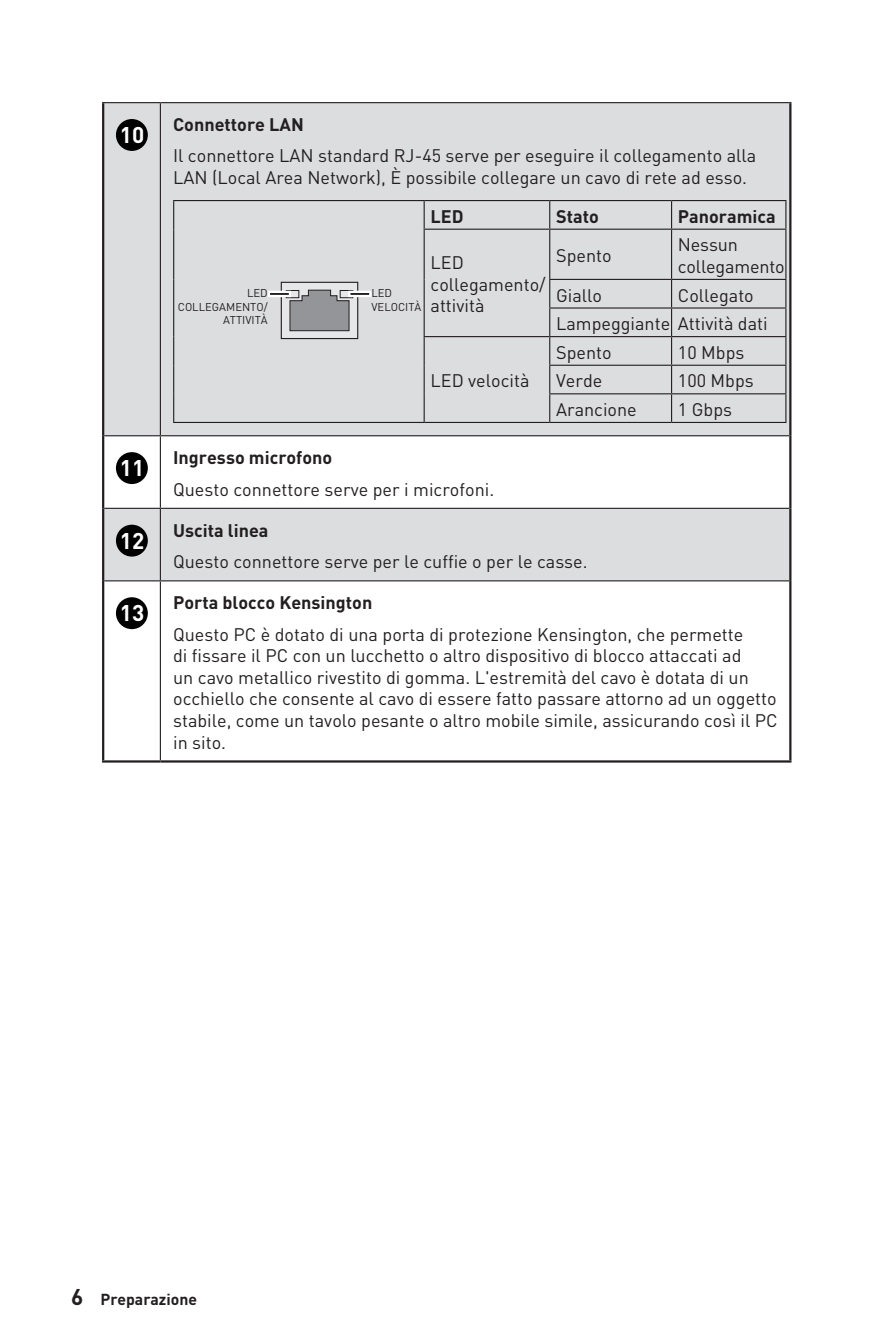
<style>
.page{position:relative;width:893px;height:1340px;background:#fff}
.page>*{position:absolute;margin:0;border:0;box-sizing:border-box;transform-origin:0 0}
.t1{font:700 22.5px "MSI Din Pro Noto CJK";color:#fff}
.t2{font:18px/21.6px "MSI Din Pro Noto CJK";color:#231f20}
.t3{font:700 18px "MSI Din Pro Noto CJK";color:#231f20}
.t4{font:700 15.75px "MSI Din Pro Noto CJK";color:#231f20}
.t5{font:11.25px/13.5px "MSI Din Pro Noto CJK";color:#231f20;text-align:right}
.s1{font-size:22.5px}
</style>
<div class="page">
<svg style="left:104px;top:103px;width:685px;height:477px;background:#e0e0e2"></svg>
<hr style="left:102px;top:103px;width:2px;height:333px;background:#231f20">
<hr style="left:789px;top:103px;width:2px;height:333px;background:#231f20">
<hr style="left:102px;top:436px;width:2px;height:72px;background:#231f20">
<hr style="left:789px;top:436px;width:2px;height:72px;background:#231f20">
<hr style="left:102px;top:508px;width:2px;height:73px;background:#231f20">
<hr style="left:789px;top:508px;width:2px;height:73px;background:#231f20">
<hr style="left:102px;top:581px;width:2px;height:179px;background:#231f20">
<hr style="left:789px;top:581px;width:2px;height:179px;background:#231f20">
<hr style="left:102px;top:760px;width:58px;height:2px;background:#231f20">
<hr style="left:160px;top:760px;width:631px;height:2px;background:#231f20">
<hr style="left:102px;top:102px;width:58px;height:1px;background:#231f20">
<hr style="left:160px;top:102px;width:631px;height:1px;background:#231f20">
<hr style="left:160px;top:103px;width:1px;height:332px;background:#231f20">
<hr style="left:104px;top:435px;width:56px;height:1px;background:#231f20">
<hr style="left:160px;top:435px;width:629px;height:1px;background:#231f20">
<hr style="left:160px;top:436px;width:1px;height:72px;background:#231f20">
<hr style="left:104px;top:508px;width:56px;height:1px;background:#231f20">
<hr style="left:160px;top:508px;width:629px;height:1px;background:#231f20">
<hr style="left:160px;top:509px;width:1px;height:71px;background:#231f20">
<hr style="left:104px;top:580px;width:56px;height:1px;background:#231f20">
<hr style="left:160px;top:580px;width:629px;height:1px;background:#231f20">
<hr style="left:160px;top:581px;width:1px;height:179px;background:#231f20">
<div style="left:118px;top:121px;width:28px;height:28px;background:#000;border-radius:50%"></div>
<div style="left:116px;top:119px;width:32px;height:32px;border:3px solid #000;border-radius:50%"></div>
<hr style="left:173px;top:200px;width:251px;height:1px;background:#231f20">
<svg style="left:173px;top:201px;width:1px;height:28px"></svg>
<hr style="left:173px;top:229px;width:1px;height:50px;background:#231f20">
<svg style="left:173px;top:279px;width:1px;height:143px"></svg>
<hr style="left:173px;top:422px;width:251px;height:1px;background:#231f20">
<hr style="left:424px;top:200px;width:126px;height:1px;background:#231f20">
<svg style="left:424px;top:201px;width:1px;height:28px"></svg>
<hr style="left:550px;top:200px;width:122px;height:1px;background:#231f20">
<svg style="left:549px;top:201px;width:1px;height:28px"></svg>
<hr style="left:672px;top:200px;width:114px;height:1px;background:#231f20">
<svg style="left:671px;top:201px;width:1px;height:28px"></svg>
<svg style="left:785px;top:201px;width:1px;height:28px"></svg>
<hr style="left:424px;top:229px;width:126px;height:1px;background:#231f20">
<hr style="left:424px;top:230px;width:1px;height:49px;background:#231f20">
<hr style="left:550px;top:229px;width:122px;height:1px;background:#231f20">
<hr style="left:549px;top:230px;width:1px;height:49px;background:#231f20">
<hr style="left:672px;top:229px;width:114px;height:1px;background:#231f20">
<hr style="left:671px;top:230px;width:1px;height:49px;background:#231f20">
<hr style="left:785px;top:230px;width:1px;height:49px;background:#231f20">
<hr style="left:549px;top:279px;width:123px;height:1px;background:#231f20">
<hr style="left:672px;top:279px;width:114px;height:1px;background:#231f20">
<hr style="left:549px;top:307px;width:123px;height:1px;background:#231f20">
<hr style="left:672px;top:307px;width:114px;height:1px;background:#231f20">
<hr style="left:424px;top:336px;width:126px;height:1px;background:#231f20">
<svg style="left:424px;top:279px;width:1px;height:143px"></svg>
<hr style="left:424px;top:422px;width:126px;height:1px;background:#231f20">
<hr style="left:550px;top:336px;width:122px;height:1px;background:#231f20">
<hr style="left:672px;top:336px;width:114px;height:1px;background:#231f20">
<hr style="left:549px;top:364px;width:123px;height:2px;background:#231f20">
<hr style="left:672px;top:364px;width:114px;height:2px;background:#231f20">
<hr style="left:549px;top:393px;width:123px;height:1px;background:#231f20">
<svg style="left:549px;top:280px;width:1px;height:142px"></svg>
<hr style="left:672px;top:393px;width:114px;height:1px;background:#231f20">
<svg style="left:671px;top:280px;width:1px;height:142px"></svg>
<svg style="left:785px;top:280px;width:1px;height:142px"></svg>
<hr style="left:550px;top:422px;width:122px;height:1px;background:#231f20">
<hr style="left:672px;top:422px;width:114px;height:1px;background:#231f20">
<div style="left:281px;top:282px;width:77px;height:57px;background:#e6e7e9;border:1px solid #231f20"></div>
<svg style="left:289px;top:289px;width:61px;height:42px;background:#929396"></svg>
<div style="left:340px;top:290px;width:13px;height:8px;background:#e6e7e9;border:1px solid #231f20"></div>
<div style="left:268px;top:291px;width:23px;height:6px;border:2px solid #fff"></div>
<div style="left:348px;top:291px;width:23px;height:6px;border:2px solid #fff"></div>
<div style="left:118px;top:454px;width:28px;height:28px;background:#000;border-radius:50%"></div>
<div style="left:116px;top:452px;width:32px;height:32px;border:3px solid #000;border-radius:50%"></div>
<div style="left:118px;top:526px;width:28px;height:29px;background:#000;border-radius:50%"></div>
<div style="left:116px;top:524px;width:32px;height:32px;border:3px solid #000;border-radius:50%"></div>
<div style="left:118px;top:599px;width:28px;height:28px;background:#000;border-radius:50%"></div>
<div style="left:116px;top:597px;width:32px;height:32px;border:3px solid #000;border-radius:50%"></div>
<p class="t1" style="left:120px;top:122px;width:26px">10</p>
<p class="t1" style="left:120px;top:455px;width:26px">11</p>
<p class="t1" style="left:120px;top:528px;width:26px">12</p>
<p class="t1" style="left:120px;top:600px;width:26px">13</p>
<p class="t3" style="left:173px;top:114px;width:132px">Connettore LAN</p>
<p class="t2" style="left:173px;top:145px;width:585px">Il connettore LAN standard RJ-45 serve per eseguire il collegamento alla<br>LAN (Local Area Network), È possibile collegare un cavo di rete ad esso.</p>
<p class="t5" style="left:178px;top:286px;width:91px">LED<br>COLLEGAMENTO/<br>ATTIVITÀ</p>
<p class="t5" style="left:371px;top:286px;width:52px;text-align:left">LED<br>VELOCITÀ</p>
<p class="t3" style="left:431px;top:206px;width:35px">LED</p>
<p class="t3" style="left:556px;top:206px;width:44px">Stato</p>
<p class="t3" style="left:678px;top:206px;width:99px">Panoramica</p>
<p class="t2" style="left:431px;top:252px;width:117px">LED collegamento/ attività</p>
<p class="t2" style="left:556px;top:245px;width:57px">Spento</p>
<p class="t2" style="left:678px;top:234px;width:108px">Nessun collegamento</p>
<p class="t2" style="left:556px;top:284px;width:47px">Giallo</p>
<p class="t2" style="left:556px;top:281px;width:213px;line-height:28.6px;text-indent:122px">Collegato<br>Lampeggiante Attività dati</p>
<p class="t2" style="left:431px;top:370px;width:100px">LED velocità</p>
<p class="t2" style="left:556px;top:342px;width:57px">Spento</p>
<p class="t2" style="left:678px;top:342px;width:68px">10 Mbps</p>
<p class="t2" style="left:556px;top:370px;width:48px">Verde</p>
<p class="t2" style="left:678px;top:370px;width:77px">100 Mbps</p>
<p class="t2" style="left:556px;top:399px;width:82px">Arancione</p>
<p class="t2" style="left:678px;top:399px;width:56px">1 Gbps</p>
<p class="t3" style="left:173px;top:447px;width:161px">Ingresso microfono</p>
<p class="t2" style="left:173px;top:478px;width:323px">Questo connettore serve per i microfoni.</p>
<p class="t3" style="left:173px;top:520px;width:97px">Uscita linea</p>
<p class="t2" style="left:173px;top:551px;width:416px">Questo connettore serve per le cuffie o per le casse.</p>
<p class="t3" style="left:173px;top:592px;width:201px">Porta blocco Kensington</p>
<p class="t2" style="left:173px;top:623px;width:606px">Questo PC è dotato di una porta di protezione Kensington, che permette<br>di fissare il PC con un lucchetto o altro dispositivo di blocco attaccati ad<br>un cavo metallico rivestito di gomma. L'estremità del cavo è dotata di un occhiello che consente al cavo di essere fatto passare attorno ad un oggetto stabile, come un tavolo pesante o altro mobile simile, assicurando così il PC in sito.</p>
<p class="t4" style="left:71px;top:1289px;width:127px"><span class="s1">6</span> Preparazione</p>
</div>
